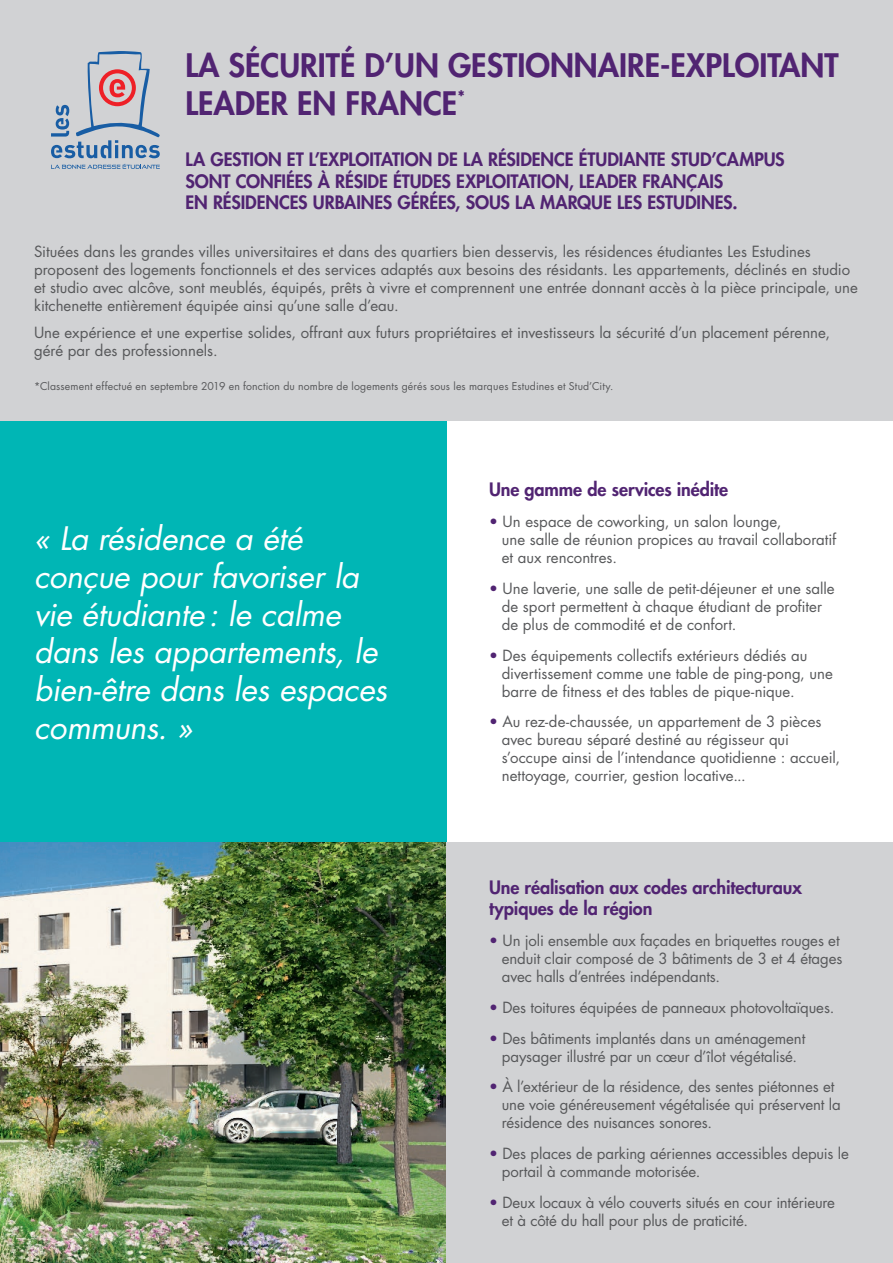
<style>
.page{position:relative;width:893px;height:1263px;background:#fff}
.page>*{position:absolute;margin:0;border:0;box-sizing:border-box;transform-origin:0 0}
.t1{font:italic 31.5px/37.8px "Futura Std";letter-spacing:-.01em;color:#fff}
.t2{font:800 31.5px/37.8px "Futura Std";color:#512472}
.t3{font:800 18px/21.6px "Futura Std";letter-spacing:-.005em;color:#512472}
.t4{font:15px/18px "Futura Std";letter-spacing:-.005em;color:#57585a}
.t5{font:10.5px "Futura Std";letter-spacing:.015em;color:#57585a}
.s1{color:#512472}
</style>
<div class="page">
<img style="left:0;top:842px;width:446px;height:421px">
<div style="left:446px;top:842px;width:447px;height:421px;background:#d1d2d4"></div>
<div style="left:0;top:421px;width:446px;height:421px;background:#00b6b5"></div>
<div style="left:0;top:0;width:893px;height:421px;background:#d1d2d4"></div>
<svg style="left:51px;top:51px;width:109px;height:107px"></svg>
<svg style="left:51px;top:164px;width:109px;height:5px"></svg>
<h1 class="t2" style="left:186px;top:46px;width:654px">LA SÉCURITÉ D’UN GESTIONNAIRE-EXPLOITANT<br>LEADER EN FRANCE<sup>*</sup></h1>
<p class="t3" style="left:186px;top:149px;width:601px">LA GESTION ET L’EXPLOITATION DE LA RÉSIDENCE ÉTUDIANTE STUD’CAMPUS<br>SONT CONFIÉES À RÉSIDE ÉTUDES EXPLOITATION, LEADER FRANÇAIS<br>EN RÉSIDENCES URBAINES GÉRÉES, SOUS LA MARQUE LES ESTUDINES.</p>
<p class="t4" style="left:34px;top:243px;width:825px">Situées dans les grandes villes universitaires et dans des quartiers bien desservis, les résidences étudiantes Les Estudines proposent des logements fonctionnels et des services adaptés aux besoins des résidants. Les appartements, déclinés en studio et studio avec alcôve, sont meublés, équipés, prêts à vivre et comprennent une entrée donnant accès à la pièce principale, une kitchenette entièrement équipée ainsi qu’une salle d’eau.</p>
<p class="t4" style="left:34px;top:323px;width:798px">Une expérience et une expertise solides, offrant aux futurs propriétaires et investisseurs la sécurité d’un placement pérenne, géré par des professionnels.</p>
<p class="t5" style="left:34px;top:379px;width:581px">*Classement effectué en septembre 2019 en fonction du nombre de logements gérés sous les marques Estudines et Stud’City.</p>
<h1 class="t1" style="left:34px;top:520px;width:354px">« La résidence a été conçue pour favoriser la vie étudiante: le calme dans les appartements, le bien-être dans les espaces communs. »</h1>
<p class="t3" style="left:489px;top:479px;width:241px">Une gamme de services inédite</p>
<p class="t4" style="left:502px;top:513px;width:336px;text-indent:-13px"><span class="s1">•</span> Un espace de coworking, un salon lounge,<br>une salle de réunion propices au travail collaboratif et aux rencontres.</p>
<p class="t4" style="left:502px;top:579px;width:334px;text-indent:-13px"><span class="s1">•</span> Une laverie, une salle de petit-déjeuner et une salle de sport permettent à chaque étudiant de profiter de plus de commodité et de confort.</p>
<p class="t4" style="left:502px;top:646px;width:333px;text-indent:-13px"><span class="s1">•</span> Des équipements collectifs extérieurs dédiés au divertissement comme une table de ping-pong, une barre de fitness et des tables de pique-nique.</p>
<p class="t4" style="left:502px;top:713px;width:340px;text-indent:-13px"><span class="s1">•</span> Au rez-de-chaussée, un appartement de 3 pièces avec bureau séparé destiné au régisseur qui s’occupe ainsi de l’intendance quotidienne : accueil, nettoyage, courrier, gestion locative...</p>
<p class="t3" style="left:489px;top:876px;width:314px">Une réalisation aux codes architecturaux typiques de la région</p>
<p class="t4" style="left:502px;top:932px;width:342px;text-indent:-13px"><span class="s1">•</span> Un joli ensemble aux façades en briquettes rouges et enduit clair composé de 3 bâtiments de 3 et 4 étages avec halls d’entrées indépendants.</p>
<p class="t4" style="left:489px;top:998px;width:347px"><span class="s1">•</span> Des toitures équipées de panneaux photovoltaïques.</p>
<p class="t4" style="left:489px;top:1029px;width:318px;text-align:center"><span class="s1">•</span> Des bâtiments implantés dans un aménagement paysager illustré par un cœur d’îlot végétalisé.</p>
<p class="t4" style="left:502px;top:1078px;width:340px;text-indent:-13px"><span class="s1">•</span> À l’extérieur de la résidence, des sentes piétonnes et une voie généreusement végétalisée qui préservent la résidence des nuisances sonores.</p>
<p class="t4" style="left:502px;top:1145px;width:349px;text-indent:-13px"><span class="s1">•</span> Des places de parking aériennes accessibles depuis le portail à commande motorisée.</p>
<p class="t4" style="left:502px;top:1193px;width:335px;text-indent:-13px"><span class="s1">•</span> Deux locaux à vélo couverts situés en cour intérieure et à côté du hall pour plus de praticité.</p>
</div>
